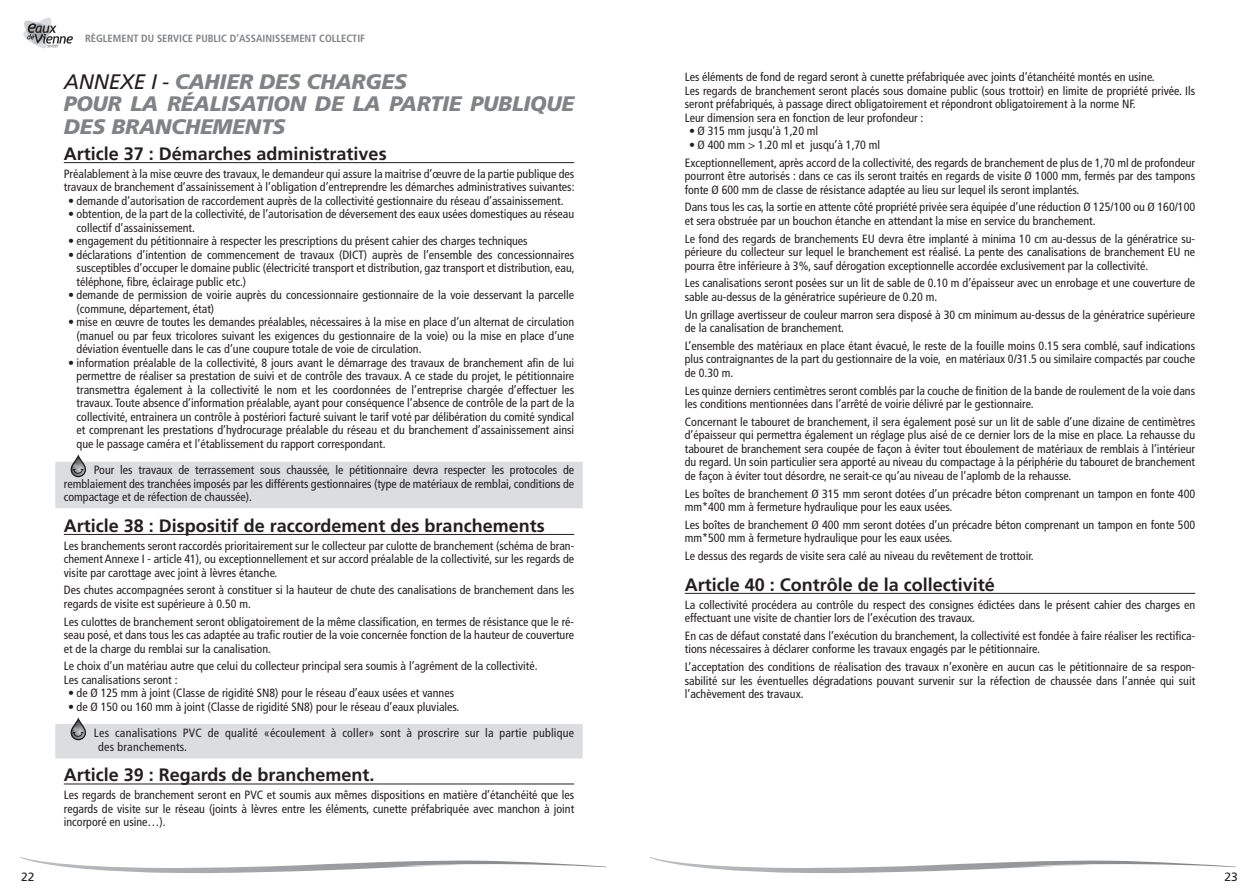
<style>
.page{position:relative;width:1259px;height:893px;background:#fff}
.page>*{position:absolute;margin:0;border:0;box-sizing:border-box;transform-origin:0 0}
.t1{font:italic 900 21px/22.5px "Frutiger";letter-spacing:-.01em;color:#808285}
.t2{font:700 18px "Frutiger";color:#231f20}
.t3{font:condensed 12px/13.5px "Frutiger";color:#231f20}
.t4{font:condensed 12px/26.2px "Frutiger";letter-spacing:.02em;color:#231f20}
.t5{font:12px "Frutiger";color:#231f20}
.t6{font:700 condensed 10.5px "Frutiger";color:#808285}
.s1{font-weight:400;color:#231f20}
</style>
<div class="page">
<svg style="left:23px;top:17px;width:50px;height:32px"></svg>
<svg style="left:19px;top:857px;width:587px;height:16px"></svg>
<svg style="left:649px;top:857px;width:587px;height:16px"></svg>
<hr style="left:64px;top:162px;width:510px;height:1px;background:#231f20">
<div style="left:55px;top:462px;width:528px;height:46px;background:#dcdddf"></div>
<hr style="left:64px;top:534px;width:510px;height:1px;background:#231f20">
<div style="left:55px;top:724px;width:528px;height:34px;background:#dcdddf"></div>
<hr style="left:64px;top:784px;width:510px;height:1px;background:#231f20">
<svg style="left:71px;top:454px;width:15px;height:23px"></svg>
<svg style="left:71px;top:717px;width:15px;height:23px"></svg>
<hr style="left:685px;top:593px;width:510px;height:1px;background:#231f20">
<p class="t6" style="left:85px;top:32px;width:281px">RÈGLEMENT DU SERVICE PUBLIC D’ASSAINISSEMENT COLLECTIF</p>
<h1 class="t1" style="left:64px;top:70px;width:512px"><span class="s1">ANNEXE I -</span> CAHIER DES CHARGES<br>POUR LA RÉALISATION DE LA PARTIE PUBLIQUE<br>DES BRANCHEMENTS</h1>
<h2 class="t2" style="left:64px;top:143px;width:324px">Article 37 : Démarches administratives</h2>
<p class="t3" style="left:64px;top:167px;width:512px">Préalablement à la mise œuvre des travaux, le demandeur qui assure la maitrise d’œuvre de la partie publique des travaux de branchement d’assainissement à l’obligation d’entreprendre les démarches administratives suivantes:</p>
<p class="t3" style="left:68px;top:194px;width:497px">• demande d’autorisation de raccordement auprès de la collectivité gestionnaire du réseau d’assainissement.</p>
<p class="t3" style="left:77px;top:208px;width:499px;text-indent:-9px">• obtention, de la part de la collectivité, de l’autorisation de déversement des eaux usées domestiques au réseau collectif d’assainissement.</p>
<p class="t3" style="left:68px;top:235px;width:461px">• engagement du pétitionnaire à respecter les prescriptions du présent cahier des charges techniques</p>
<p class="t3" style="left:77px;top:248px;width:499px;text-align:justify;text-indent:-9px">• déclarations d’intention de commencement de travaux (DICT) auprès de l’ensemble des concessionnaires susceptibles d’occuper le domaine public (électricité transport et distribution, gaz transport et distribution, eau, téléphone, fibre, éclairage public etc.)</p>
<p class="t3" style="left:77px;top:289px;width:499px;text-indent:-9px">• demande de permission de voirie auprès du concessionnaire gestionnaire de la voie desservant la parcelle (commune, département, état)</p>
<p class="t3" style="left:77px;top:316px;width:499px;text-align:justify;text-indent:-9px">• mise en œuvre de toutes les demandes préalables, nécessaires à la mise en place d’un alternat de circulation (manuel ou par feux tricolores suivant les exigences du gestionnaire de la voie) ou la mise en place d’une déviation éventuelle dans le cas d’une coupure totale de voie de circulation.</p>
<p class="t3" style="left:77px;top:356px;width:499px;text-align:justify;text-indent:-9px">• information préalable de la collectivité, 8 jours avant le démarrage des travaux de branchement afin de lui permettre de réaliser sa prestation de suivi et de contrôle des travaux. A ce stade du projet, le pétitionnaire transmettra également à la collectivité le nom et les coordonnées de l’entreprise chargée d’effectuer les travaux. Toute absence d’information préalable, ayant pour conséquence l’absence de contrôle de la part de la collectivité, entrainera un contrôle à postériori facturé suivant le tarif voté par délibération du comité syndical et comprenant les prestations d’hydrocurage préalable du réseau et du branchement d’assainissement ainsi que le passage caméra et l’établissement du rapport correspondant.</p>
<p class="t3" style="left:64px;top:463px;width:512px;text-align:justify;text-indent:30px">Pour les travaux de terrassement sous chaussée, le pétitionnaire devra respecter les protocoles de remblaiement des tranchées imposés par les différents gestionnaires (type de matériaux de remblai, conditions de compactage et de réfection de chaussée).</p>
<h2 class="t2" style="left:64px;top:515px;width:482px">Article 38 : Dispositif de raccordement des branchements</h2>
<p class="t3" style="left:64px;top:539px;width:512px;text-align:justify">Les branchements seront raccordés prioritairement sur le collecteur par culotte de branchement (schéma de bran&shy;chement Annexe I - article 41), ou exceptionnellement et sur accord préalable de la collectivité, sur les regards de visite par carottage avec joint à lèvres étanche.</p>
<p class="t3" style="left:64px;top:584px;width:512px">Des chutes accompagnées seront à constituer si la hauteur de chute des canalisations de branchement dans les regards de visite est supérieure à 0.50 m.</p>
<p class="t3" style="left:64px;top:615px;width:512px;text-align:justify">Les culottes de branchement seront obligatoirement de la même classification, en termes de résistance que le ré&shy;seau posé, et dans tous les cas adaptée au trafic routier de la voie concernée fonction de la hauteur de couverture et de la charge du remblai sur la canalisation.</p>
<p class="t3" style="left:64px;top:660px;width:475px">Le choix d’un matériau autre que celui du collecteur principal sera soumis à l’agrément de la collectivité.<br>Les canalisations seront :</p>
<p class="t3" style="left:68px;top:687px;width:387px">• de Ø 125 mm à joint (Classe de rigidité SN8) pour le réseau d’eaux usées et vannes</p>
<p class="t4" style="left:94px;top:694px;width:482px;text-indent:-26px">• de Ø 150 ou 160 mm à joint (Classe de rigidité SN8) pour le réseau d’eaux pluviales.<br>Les canalisations PVC de qualité «écoulement à coller» sont à proscrire sur la partie publique</p>
<p class="t4" style="left:98px;top:733px;width:90px">des branchements.</p>
<h2 class="t2" style="left:64px;top:765px;width:312px">Article 39 : Regards de branchement.</h2>
<p class="t3" style="left:64px;top:788px;width:512px;text-align:justify">Les regards de branchement seront en PVC et soumis aux mêmes dispositions en matière d’étanchéité que les regards de visite sur le réseau (joints à lèvres entre les éléments, cunette préfabriquée avec manchon à joint incorporé en usine…).</p>
<p class="t3" style="left:685px;top:70px;width:512px">Les éléments de fond de regard seront à cunette préfabriquée avec joints d’étanchéité montés en usine.<br>Les regards de branchement seront placés sous domaine public (sous trottoir) en limite de propriété privée. Ils seront préfabriqués, à passage direct obligatoirement et répondront obligatoirement à la norme NF.<br>Leur dimension sera en fonction de leur profondeur :</p>
<p class="t3" style="left:689px;top:124px;width:131px">• Ø 315 mm jusqu’à 1,20 ml</p>
<p class="t3" style="left:685px;top:136px;width:512px;line-height:17.7px;text-indent:4px">• Ø 400 mm &gt; 1.20 ml et jusqu’à 1,70 ml<br>Exceptionnellement, après accord de la collectivité, des regards de branchement de plus de 1,70 ml de profondeur</p>
<p class="t3" style="left:685px;top:169px;width:512px">pourront être autorisés : dans ce cas ils seront traités en regards de visite Ø 1000 mm, fermés par des tampons fonte Ø 600 mm de classe de résistance adaptée au lieu sur lequel ils seront implantés.</p>
<p class="t3" style="left:685px;top:200px;width:512px">Dans tous les cas, la sortie en attente côté propriété privée sera équipée d’une réduction Ø 125/100 ou Ø 160/100 et sera obstruée par un bouchon étanche en attendant la mise en service du branchement.</p>
<p class="t3" style="left:685px;top:232px;width:512px;text-align:justify">Le fond des regards de branchements EU devra être implanté à minima 10 cm au-dessus de la génératrice su&shy;périeure du collecteur sur lequel le branchement est réalisé. La pente des canalisations de branchement EU ne pourra être inférieure à 3%, sauf dérogation exceptionnelle accordée exclusivement par la collectivité.</p>
<p class="t3" style="left:685px;top:276px;width:512px">Les canalisations seront posées sur un lit de sable de 0.10 m d’épaisseur avec un enrobage et une couverture de sable au-dessus de la génératrice supérieure de 0.20 m.</p>
<p class="t3" style="left:685px;top:308px;width:512px">Un grillage avertisseur de couleur marron sera disposé à 30 cm minimum au-dessus de la génératrice supérieure de la canalisation de branchement.</p>
<p class="t3" style="left:685px;top:339px;width:512px;text-align:justify">L’ensemble des matériaux en place étant évacué, le reste de la fouille moins 0.15 sera comblé, sauf indications plus contraignantes de la part du gestionnaire de la voie, en matériaux 0/31.5 ou similaire compactés par couche de 0.30 m.</p>
<p class="t3" style="left:685px;top:384px;width:512px">Les quinze derniers centimètres seront comblés par la couche de finition de la bande de roulement de la voie dans les conditions mentionnées dans l’arrêté de voirie délivré par le gestionnaire.</p>
<p class="t3" style="left:685px;top:415px;width:512px;text-align:justify">Concernant le tabouret de branchement, il sera également posé sur un lit de sable d’une dizaine de centimètres d’épaisseur qui permettra également un réglage plus aisé de ce dernier lors de la mise en place. La rehausse du tabouret de branchement sera coupée de façon à éviter tout éboulement de matériaux de remblais à l’intérieur du regard. Un soin particulier sera apporté au niveau du compactage à la périphérie du tabouret de branchement de façon à éviter tout désordre, ne serait-ce qu’au niveau de l’aplomb de la rehausse.</p>
<p class="t3" style="left:685px;top:487px;width:512px">Les boîtes de branchement Ø 315 mm seront dotées d’un précadre béton comprenant un tampon en fonte 400 mm*400 mm à fermeture hydraulique pour les eaux usées.</p>
<p class="t3" style="left:685px;top:518px;width:512px">Les boîtes de branchement Ø 400 mm seront dotées d’un précadre béton comprenant un tampon en fonte 500 mm*500 mm à fermeture hydraulique pour les eaux usées.</p>
<p class="t3" style="left:685px;top:549px;width:350px">Le dessus des regards de visite sera calé au niveau du revêtement de trottoir.</p>
<h2 class="t2" style="left:685px;top:574px;width:312px">Article 40 : Contrôle de la collectivité</h2>
<p class="t3" style="left:685px;top:598px;width:512px">La collectivité procédera au contrôle du respect des consignes édictées dans le présent cahier des charges en effectuant une visite de chantier lors de l’exécution des travaux.</p>
<p class="t3" style="left:685px;top:629px;width:512px">En cas de défaut constaté dans l’exécution du branchement, la collectivité est fondée à faire réaliser les rectifica&shy;tions nécessaires à déclarer conforme les travaux engagés par le pétitionnaire.</p>
<p class="t3" style="left:685px;top:660px;width:512px;text-align:justify">L’acceptation des conditions de réalisation des travaux n’exonère en aucun cas le pétitionnaire de sa respon&shy;sabilité sur les éventuelles dégradations pouvant survenir sur la réfection de chaussée dans l’année qui suit l’achèvement des travaux.</p>
<p class="t5" style="left:21px;top:870px;width:15px">22</p>
<p class="t5" style="left:1224px;top:870px;width:15px">23</p>
</div>
